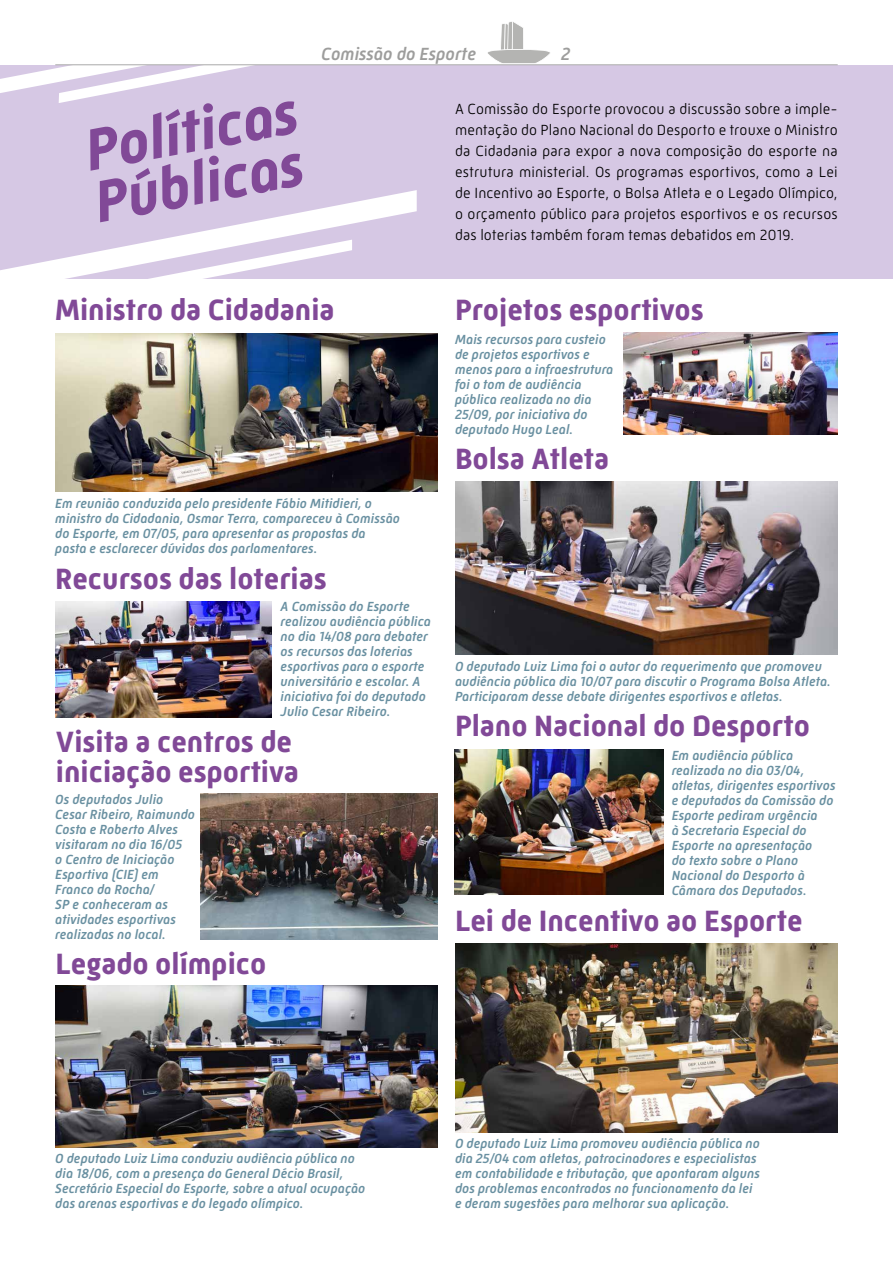
<style>
.page{position:relative;width:893px;height:1263px;background:#fff}
.page>*{position:absolute;margin:0;border:0;box-sizing:border-box;transform-origin:0 0}
.t1{font:italic 700 60px/52.5px "Mic 32 New";color:#814997}
.t2{font:700 30px/30px "Mic 32 New";color:#814997}
.t3{font:italic 500 18px "Mic 32 New";color:#9d9d9c}
.t4{font:300 15px/21px "Mic 32 New";letter-spacing:.01em;color:#000;text-align:justify}
.t5{font:italic 500 13.5px/15px "Mic 32 New";letter-spacing:.01em;color:#6990a1}
</style>
<div class="page">
<div style="left:0;top:65px;width:893px;height:214px;background:#d6c8e4"></div>
<svg style="left:0;top:190px;width:417px;height:89px"></svg>
<svg style="left:0;top:65px;width:264px;height:38px"></svg>
<img style="left:455px;top:482px;width:382px;height:173px">
<img style="left:55px;top:985px;width:383px;height:162px">
<img style="left:456px;top:944px;width:382px;height:189px">
<img style="left:56px;top:334px;width:382px;height:157px">
<img style="left:455px;top:749px;width:208px;height:146px">
<img style="left:624px;top:333px;width:214px;height:102px">
<img style="left:56px;top:601px;width:215px;height:116px">
<img style="left:201px;top:794px;width:237px;height:145px">
<hr style="left:55px;top:64px;width:783px;height:1px;background:#b3b2b2">
<svg style="left:488px;top:21px;width:62px;height:43px"></svg>
<h1 class="t1" style="left:81px;top:124px;width:216px;rotate:-10deg">Políticas<br>Públicas</h1>
<h3 class="t3" style="left:321px;top:44px;width:157px">Comissão do Esporte</h3>
<h3 class="t3" style="left:561px;top:44px;width:11px">2</h3>
<p class="t4" style="left:455px;top:98px;width:384px">A Comissão do Esporte provocou a discussão sobre a imple&shy;mentação do Plano Nacional do Desporto e trouxe o Ministro da Cidadania para expor a nova composição do esporte na estrutura ministerial. Os programas esportivos, como a Lei de Incentivo ao Esporte, o Bolsa Atleta e o Legado Olímpico, o orçamento público para projetos esportivos e os recursos das loterias também foram temas debatidos em 2019.</p>
<h2 class="t2" style="left:55px;top:295px;width:281px">Ministro da Cidadania</h2>
<p class="t5" style="left:55px;top:496px;width:346px">Em reunião conduzida pelo presidente Fábio Mitidieri, o ministro da Cidadania, Osmar Terra, compareceu à Comissão do Esporte, em 07/05, para apresentar as propostas da pasta e esclarecer dúvidas dos parlamentares.</p>
<h2 class="t2" style="left:55px;top:564px;width:273px">Recursos das loterias</h2>
<p class="t5" style="left:281px;top:599px;width:152px">A Comissão do Esporte realizou audiência pública no dia 14/08 para debater os recursos das loterias esportivas para o esporte universitário e escolar. A iniciativa foi do deputado<br>Julio Cesar Ribeiro.</p>
<h2 class="t2" style="left:56px;top:726px;width:244px">Visita a centros de iniciação esportiva</h2>
<p class="t5" style="left:55px;top:792px;width:141px">Os deputados Julio<br>Cesar Ribeiro, Raimundo<br>Costa e Roberto Alves visitaram no dia 16/05<br>o Centro de Iniciação<br>Esportiva (CIE) em<br>Franco da Rocha/<br>SP e conheceram as atividades esportivas realizadas no local.</p>
<h2 class="t2" style="left:55px;top:949px;width:212px">Legado olímpico</h2>
<h2 class="t2" style="left:455px;top:295px;width:250px">Projetos esportivos</h2>
<p class="t5" style="left:455px;top:332px;width:160px">Mais recursos para custeio de projetos esportivos e menos para a infraestrutura foi o tom de audiência pública realizada no dia<br>25/09, por iniciativa do deputado Hugo Leal.</p>
<h2 class="t2" style="left:455px;top:444px;width:155px">Bolsa Atleta</h2>
<p class="t5" style="left:455px;top:659px;width:377px">O deputado Luiz Lima foi o autor do requerimento que promoveu audiência pública dia 10/07 para discutir o Programa Bolsa Atleta.<br>Participaram desse debate dirigentes esportivos e atletas.</p>
<h2 class="t2" style="left:455px;top:710px;width:356px">Plano Nacional do Desporto</h2>
<p class="t5" style="left:672px;top:748px;width:165px">Em audiência pública realizada no dia 03/04, atletas, dirigentes esportivos e deputados da Comissão do<br>Esporte pediram urgência<br>à Secretaria Especial do<br>Esporte na apresentação<br>do texto sobre o Plano<br>Nacional do Desporto à<br>Câmara dos Deputados.</p>
<h2 class="t2" style="left:455px;top:906px;width:349px">Lei de Incentivo ao Esporte</h2>
<p class="t5" style="left:55px;top:1151px;width:312px">O deputado Luiz Lima conduziu audiência pública no dia 18/06, com a presença do General Décio Brasil, Secretário Especial do Esporte, sobre a atual ocupação das arenas esportivas e do legado olímpico.</p>
<p class="t5" style="left:455px;top:1136px;width:307px">O deputado Luiz Lima promoveu audiência pública no dia 25/04 com atletas, patrocinadores e especialistas em contabilidade e tributação, que apontaram alguns dos problemas encontrados no funcionamento da lei e deram sugestões para melhorar sua aplicação.</p>
</div>
